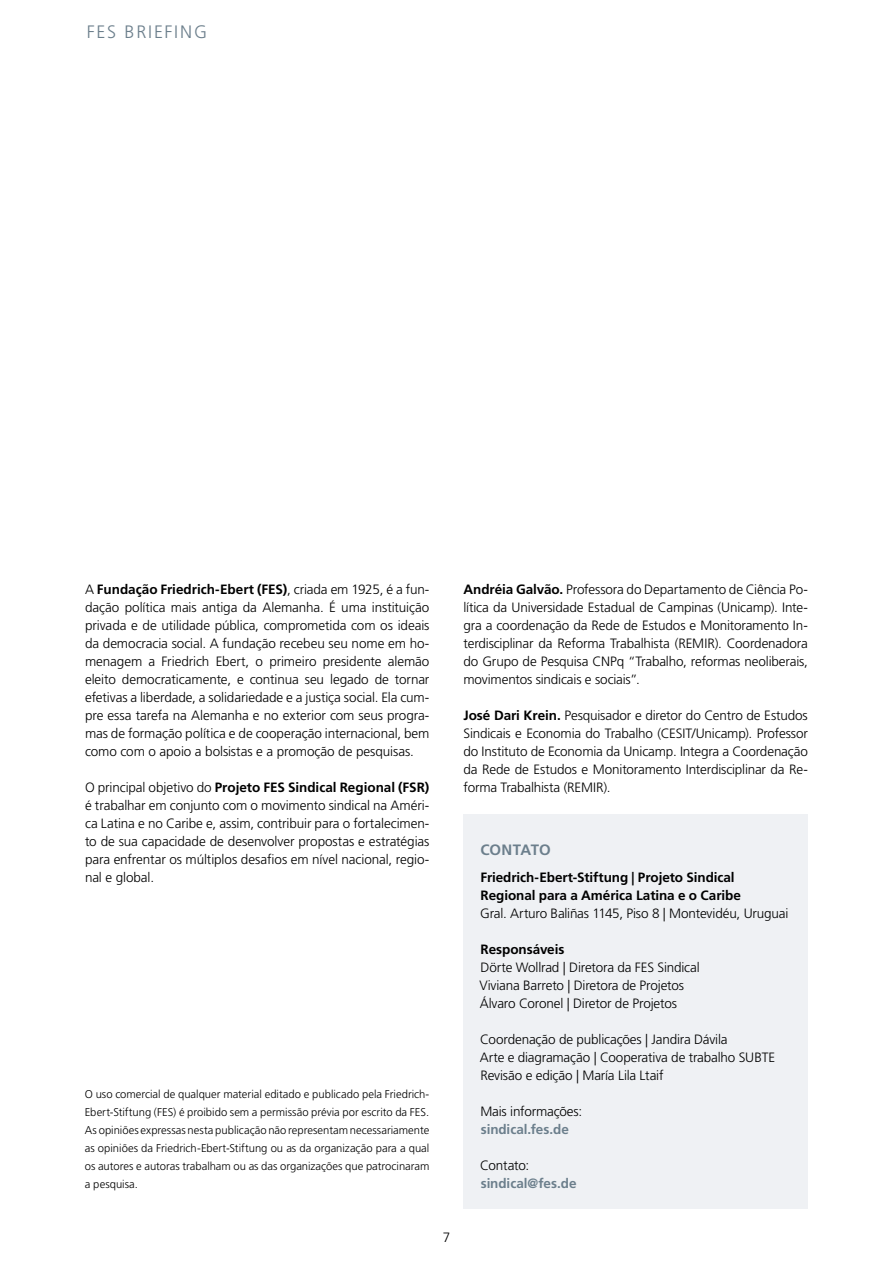
<style>
.page{position:relative;width:893px;height:1263px;background:#fff}
.page>*{position:absolute;margin:0;border:0;box-sizing:border-box;transform-origin:0 0}
.t1{font:300 18px "Frutiger LT Std";letter-spacing:.095em;color:#6c7f8c}
.t2{font:700 15px "Frutiger LT Std";letter-spacing:.01em;color:#6c7f8c}
.t3{font:300 13.5px/18px "Frutiger LT Std";letter-spacing:-.01em;color:#000;text-align:justify}
.t4{font:700 13.5px/18px "Frutiger LT Std";letter-spacing:-.005em;color:#000}
.t5{font:700 13.5px "Frutiger LT Std";letter-spacing:-.005em;color:#6c7f8c}
.t6{font:300 11.25px/18px "Frutiger LT Std";color:#000;text-align:justify}
.s1{font-weight:700}
</style>
<div class="page">
<div style="left:463px;top:815px;width:345px;height:394px;background:#eff1f4"></div>
<h1 class="t1" style="left:87px;top:22px;width:122px">FES BRIEFING</h1>
<p class="t3" style="left:85px;top:581px;width:346px">A <span class="s1">Fundação Friedrich-Ebert (FES)</span>, criada em 1925, é a fun&shy;dação política mais antiga da Alemanha. É uma instituição privada e de utilidade pública, comprometida com os ideais da democracia social. A fundação recebeu seu nome em ho&shy;menagem a Friedrich Ebert, o primeiro presidente alemão eleito democraticamente, e continua seu legado de tornar efetivas a liberdade, a solidariedade e a justiça social. Ela cum&shy;pre essa tarefa na Alemanha e no exterior com seus progra&shy;mas de formação política e de cooperação internacional, bem como com o apoio a bolsistas e a promoção de pesquisas.</p>
<p class="t3" style="left:85px;top:779px;width:346px">O principal objetivo do <span class="s1">Projeto FES Sindical Regional (FSR) </span>é trabalhar em conjunto com o movimento sindical na Améri&shy;ca Latina e no Caribe e, assim, contribuir para o fortalecimen&shy;to de sua capacidade de desenvolver propostas e estratégias para enfrentar os múltiplos desafios em nível nacional, regio&shy;nal e global.</p>
<p class="t6" style="left:85px;top:1085px;width:346px">O uso comercial de qualquer material editado e publicado pela Friedrich-Ebert-Stiftung (FES) é proibido sem a permissão prévia por escrito da FES.<br>As opiniões expressas nesta publicação não representam necessariamente as opiniões da Friedrich-Ebert-Stiftung ou as da organização para a qual os autores e autoras trabalham ou as das organizações que patrocinaram a pesquisa.</p>
<p class="t3" style="left:463px;top:580px;width:346px"><span class="s1">Andréia Galvão.</span> Professora do Departamento de Ciência Po&shy;lítica da Universidade Estadual de Campinas (Unicamp). Inte&shy;gra a coordenação da Rede de Estudos e Monitoramento In&shy;terdisciplinar da Reforma Trabalhista (REMIR). Coordenadora do Grupo de Pesquisa CNPq “Trabalho, reformas neoliberais, movimentos sindicais e sociais”.</p>
<p class="t3" style="left:463px;top:706px;width:346px"><span class="s1">José Dari Krein.</span> Pesquisador e diretor do Centro de Estudos Sindicais e Economia do Trabalho (CESIT/Unicamp). Professor do Instituto de Economia da Unicamp. Integra a Coordenação da Rede de Estudos e Monitoramento Interdisciplinar da Re&shy;forma Trabalhista (REMIR).</p>
<p class="t2" style="left:480px;top:841px;width:72px">CONTATO</p>
<p class="t4" style="left:480px;top:868px;width:262px">Friedrich-Ebert-Stiftung | Projeto Sindical<br>Regional para a América Latina e o Caribe</p>
<p class="t3" style="left:480px;top:905px;width:310px">Gral. Arturo Baliñas 1145, Piso 8 | Montevidéu, Uruguai</p>
<p class="t4" style="left:481px;top:940px;width:85px">Responsáveis</p>
<p class="t3" style="left:479px;top:959px;width:222px;text-align:left">Dörte Wollrad | Diretora da FES Sindical<br>Viviana Barreto | Diretora de Projetos<br>Álvaro Coronel | Diretor de Projetos</p>
<p class="t3" style="left:480px;top:1031px;width:297px;text-align:left">Coordenação de publicações | Jandira Dávila<br>Arte e diagramação | Cooperativa de trabalho SUBTE<br>Revisão e edição | María Lila Ltaif</p>
<p class="t3" style="left:480px;top:1103px;width:103px">Mais informações:</p>
<p class="t5" style="left:481px;top:1121px;width:90px">sindical.fes.de</p>
<p class="t3" style="left:480px;top:1157px;width:50px">Contato:</p>
<p class="t5" style="left:481px;top:1175px;width:97px">sindical@fes.de</p>
<p class="t3" style="left:443px;top:1229px;width:9px">7</p>
</div>
